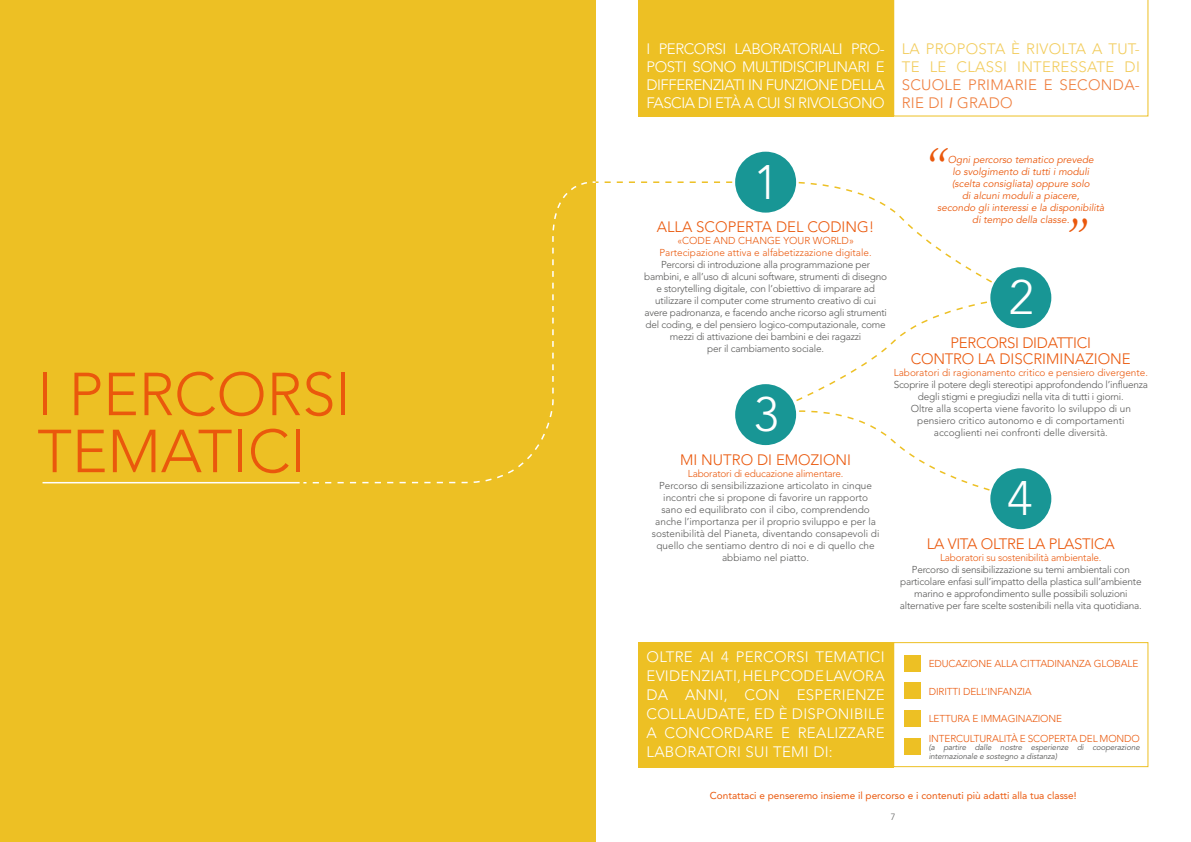
<style>
.page{position:relative;width:1191px;height:842px;background:#fff}
.page>*{position:absolute;margin:0;border:0;box-sizing:border-box;transform-origin:0 0}
.t1{font:300 60px/57px "Avenir LT Std";color:#ea580c}
.t2{font:300 48px "Avenir LT Std";color:#fff}
.t3{font:italic 48px "Cardo";color:#ea580c}
.t4{font:300 15px/19px "Avenir LT Std";letter-spacing:-.03em;color:#fff;text-align:justify}
.t5{font:300 15px/16px "Avenir LT Std";letter-spacing:-.02em;color:#ea580c;text-align:center}
.t6{font:300 15px/18px "Avenir LT Std";letter-spacing:.02em;color:#f2cc5c}
.t7{font:300 15px "Avenir LT Std";color:#ea580c}
.t8{font:300 15px/18px "Avenir LT Std";letter-spacing:.02em;color:#ef7d3c}
.t9{font:300 10px/12px "Avenir LT Std";letter-spacing:-.02em;color:#575756;text-align:center}
.t10{font:300 10px/12px "Avenir LT Std";color:#575756;text-align:center}
.t11{font:300 10px/12px "Avenir LT Std";letter-spacing:-.01em;color:#ea580c;text-align:center}
.t12{font:italic 10px/12px "Avenir LT Std";color:#ea580c;text-align:center}
.t13{font:10px "Avenir LT Std";color:#ea580c}
.t14{font:300 9px "Avenir LT Std";color:#575756}
.t15{font:italic 8px/8.5px "Avenir LT Std";letter-spacing:-.01em;color:#575756}
.s1{font-weight:400;font-style:italic}
.s2{font-family:"Avenir"}
</style>
<div class="page">
<div style="left:0;top:0;width:595px;height:842px;background:#edc024"></div>
<svg style="left:893px;top:0;width:255px;height:117px"></svg>
<div style="left:893px;top:642px;width:255px;height:125px;border:1px solid #edc024"></div>
<div style="left:638px;top:0;width:255px;height:117px;background:#edc024"></div>
<div style="left:638px;top:642px;width:255px;height:125px;background:#edc024"></div>
<div style="left:904px;top:655px;width:16px;height:16px;background:#edc024"></div>
<div style="left:904px;top:683px;width:16px;height:16px;background:#edc024"></div>
<div style="left:904px;top:711px;width:16px;height:16px;background:#edc024"></div>
<div style="left:904px;top:738px;width:16px;height:17px;background:#edc024"></div>
<svg style="left:595px;top:181px;width:427px;height:318px"></svg>
<div style="left:735px;top:152px;width:61px;height:61px;background:#189695;border-radius:50%"></div>
<div style="left:990px;top:267px;width:61px;height:61px;background:#189695;border-radius:50%"></div>
<div style="left:735px;top:384px;width:61px;height:61px;background:#189695;border-radius:50%"></div>
<div style="left:990px;top:468px;width:61px;height:61px;background:#189695;border-radius:50%"></div>
<svg style="left:303px;top:181px;width:294px;height:303px"></svg>
<hr style="left:43px;top:482px;width:257px;height:1px;background:#fff">
<h1 class="t1" style="left:37px;top:366px;width:315px">I PERCORSI<br>TEMATICI</h1>
<h3 class="t4" style="left:646px;top:40px;width:240px;line-height:18px">I PERCORSI LABORATORIALI PRO-POSTI SONO MULTIDISCIPLINARI E DIFFERENZIATI IN FUNZIONE DELLA FASCIA DI ETÀ A CUI SI RIVOLGONO</h3>
<h3 class="t6" style="left:901px;top:40px;width:240px">LA PROPOSTA È RIVOLTA A TUT-<br>TE LE CLASSI INTERESSATE DI</h3>
<h3 class="t8" style="left:901px;top:76px;width:240px">SCUOLE PRIMARIE E SECONDA-<br>RIE DI <span class="s1">I</span> GRADO</h3>
<h2 class="t3" style="left:927px;top:137px;width:20px">“</h2>
<p class="t12" style="left:937px;top:154px;width:169px">Ogni percorso tematico prevede<br>lo svolgimento di tutti i moduli (scelta consigliata) oppure solo<br>di alcuni moduli a piacere,<br>secondo gli interessi e la disponibilità di tempo della classe.</p>
<h2 class="t2" style="left:753px;top:154px;width:26px">1</h2>
<h2 class="t3" style="left:1089px;top:242px;width:20px;rotate:-180deg">“</h2>
<h3 class="t7" style="left:657px;top:218px;width:219px">ALLA SCOPERTA DEL CODING!</h3>
<p class="t11" style="left:659px;top:235px;width:214px"><span class="s2">«</span>CODE AND CHANGE YOUR WORLD<span class="s2">»<br></span>Partecipazione attiva e alfabetizzazione digitale.</p>
<p class="t9" style="left:644px;top:259px;width:244px">Percorsi di introduzione alla programmazione per bambini, e all’uso di alcuni software, strumenti di disegno e storytelling digitale, con l’obiettivo di imparare ad utilizzare il computer come strumento creativo di cui avere padronanza, e facendo anche ricorso agli strumenti del coding, e del pensiero logico-computazionale, come mezzi di attivazione dei bambini e dei ragazzi<br>per il cambiamento sociale.</p>
<h2 class="t2" style="left:1009px;top:270px;width:26px">2</h2>
<h3 class="t5" style="left:911px;top:335px;width:221px">PERCORSI DIDATTICI<br>CONTRO LA DISCRIMINAZIONE</h3>
<p class="t11" style="left:893px;top:367px;width:256px">Laboratori di ragionamento critico e pensiero divergente.</p>
<p class="t10" style="left:893px;top:379px;width:256px">Scoprire il potere degli stereotipi approfondendo l’influenza degli stigmi e pregiudizi nella vita di tutti i giorni.<br>Oltre alla scoperta viene favorito lo sviluppo di un pensiero critico autonomo e di comportamenti accoglienti nei confronti delle diversità.</p>
<h2 class="t2" style="left:753px;top:387px;width:26px">3</h2>
<h3 class="t7" style="left:680px;top:451px;width:172px">MI NUTRO DI EMOZIONI</h3>
<p class="t11" style="left:688px;top:467px;width:157px">Laboratori di educazione alimentare.</p>
<p class="t10" style="left:652px;top:479px;width:229px">Percorso di sensibilizzazione articolato in cinque incontri che si propone di favorire un rapporto sano ed equilibrato con il cibo, comprendendo anche l’importanza per il proprio sviluppo e per la sostenibilità del Pianeta, diventando consapevoli di quello che sentiamo dentro di noi e di quello che abbiamo nel piatto.</p>
<h2 class="t2" style="left:1007px;top:471px;width:26px">4</h2>
<h3 class="t5" style="left:927px;top:536px;width:189px">LA VITA OLTRE LA PLASTICA</h3>
<p class="t11" style="left:940px;top:552px;width:163px">Laboratori su sostenibilità ambientale.</p>
<p class="t9" style="left:900px;top:564px;width:243px">Percorso di sensibilizzazione su temi ambientali con particolare enfasi sull’impatto della plastica sull’ambiente marino e approfondimento sulle possibili soluzioni alternative per fare scelte sostenibili nella vita quotidiana.</p>
<h3 class="t4" style="left:646px;top:648px;width:240px">OLTRE AI 4 PERCORSI TEMATICI EVIDENZIATI, HELPCODE LAVORA DA ANNI, CON ESPERIENZE COLLAUDATE, ED È DISPONIBILE A CONCORDARE E REALIZZARE LABORATORI SUI TEMI DI:</h3>
<p class="t11" style="left:928px;top:658px;width:211px">EDUCAZIONE ALLA CITTADINANZA GLOBALE</p>
<p class="t11" style="left:928px;top:686px;width:105px">DIRITTI DELL’INFANZIA</p>
<p class="t11" style="left:928px;top:709px;width:213px;line-height:19.4px;text-align:left">LETTURA E IMMAGINAZIONE<br>INTERCULTURALITÀ E SCOPERTA DEL MONDO</p>
<p class="t15" style="left:928px;top:743px;width:213px">(a partire dalle nostre esperienze di cooperazione internazionale e sostegno a distanza)</p>
<p class="t13" style="left:710px;top:790px;width:368px">Contattaci e penseremo insieme il percorso e i contenuti più adatti alla tua classe!</p>
<p class="t14" style="left:891px;top:811px;width:6px">7</p>
</div>
